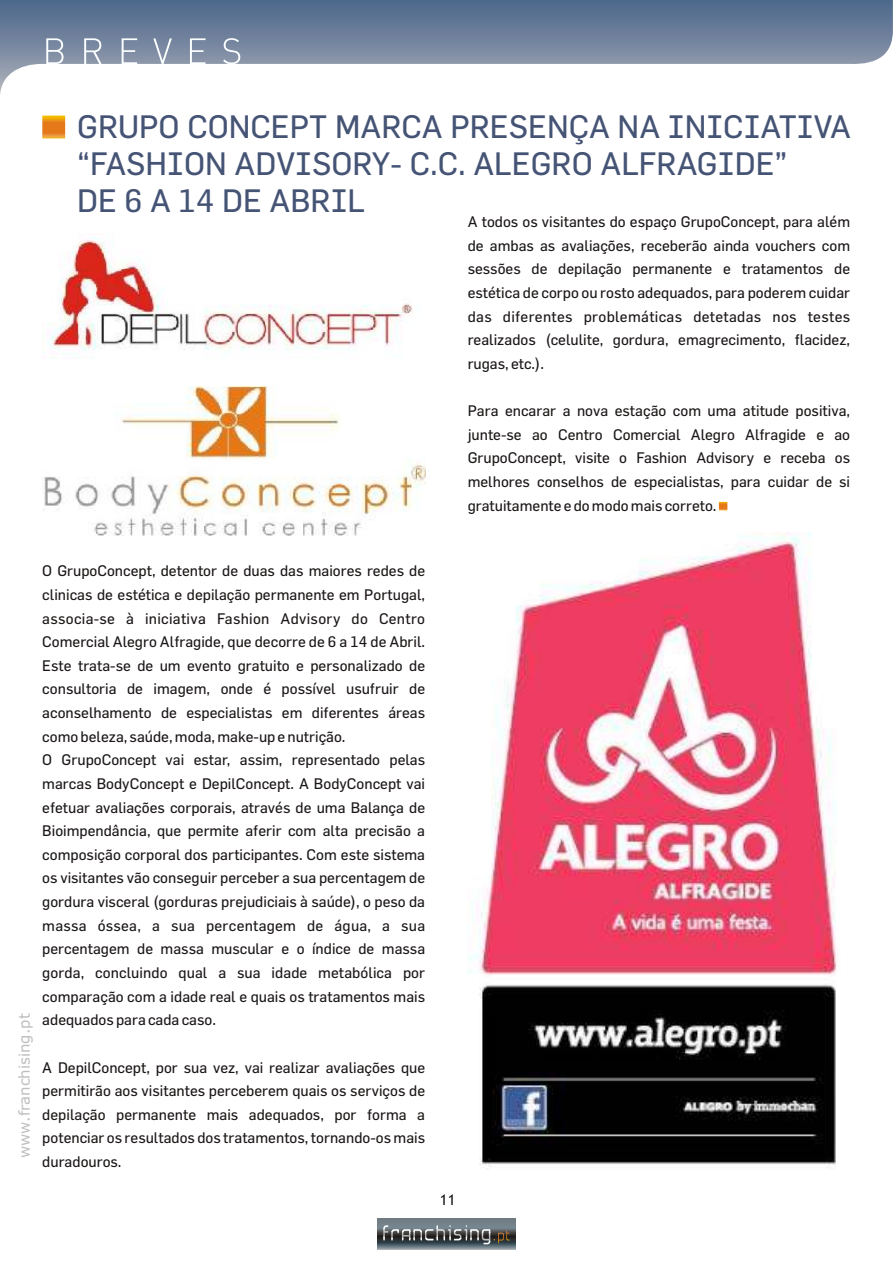
<style>
.page{position:relative;width:894px;height:1263px;background:#fff}
.page>*{position:absolute;margin:0;border:0;box-sizing:border-box;transform-origin:0 0}
.t1{font:31.8px/37px "Flama";color:#455475}
.t2{font:15px/23.7px "Flama";color:#1c1717;text-align:justify}
.t3{font:15px "Verdana";color:#bfbfc2}
.t4{font:15px "Trebuchet MS";color:#1c1717}
</style>
<div class="page">
<img style="left:0;top:0;width:893px;height:94px">
<img style="left:42px;top:116px;width:23px;height:22px">
<img style="left:377px;top:1219px;width:139px;height:31px">
<svg style="left:383px;top:1225px;width:127px;height:19px;background:#626769"></svg>
<svg style="left:46px;top:38px;width:194px;height:26px;background:#919db1"></svg>
<svg style="left:719px;top:502px;width:8px;height:8px"></svg>
<img style="left:468px;top:532px;width:369px;height:638px">
<img style="left:47px;top:237px;width:365px;height:122px">
<img style="left:42px;top:387px;width:383px;height:148px">
<h1 class="t1" style="left:77px;top:110px;width:775px">GRUPO CONCEPT MARCA PRESENÇA NA INICIATIVA “FASHION ADVISORY- C.C. ALEGRO ALFRAGIDE”<br>DE 6 A 14 DE ABRIL</h1>
<p class="t2" style="left:468px;top:211px;width:384px">A todos os visitantes do espaço GrupoConcept, para além de ambas as avaliações, receberão ainda vouchers com sessões de depilação permanente e tratamentos de estética de corpo ou rosto adequados, para poderem cuidar das diferentes problemáticas detetadas nos testes realizados (celulite, gordura, emagrecimento, flacidez, rugas, etc.).</p>
<p class="t2" style="left:468px;top:400px;width:384px">Para encarar a nova estação com uma atitude positiva, junte-se ao Centro Comercial Alegro Alfragide e ao GrupoConcept, visite o Fashion Advisory e receba os melhores conselhos de especialistas, para cuidar de si gratuitamente e do modo mais correto.</p>
<p class="t3" style="left:18px;top:1158px;width:146px;rotate:-90deg">www.franchising.pt</p>
<p class="t2" style="left:42px;top:560px;width:384px;text-align:left">O GrupoConcept, detentor de duas das maiores redes de clinicas de estética e depilação permanente em Portugal, associa-se à iniciativa Fashion Advisory do Centro Comercial Alegro Alfragide, que decorre de 6 a 14 de Abril.<br>Este trata-se de um evento gratuito e personalizado de consultoria de imagem, onde é possível usufruir de aconselhamento de especialistas em diferentes áreas como beleza, saúde, moda, make-up e nutrição.<br>O GrupoConcept vai estar, assim, representado pelas marcas BodyConcept e DepilConcept. A BodyConcept vai efetuar avaliações corporais, através de uma Balança de Bioimpendância, que permite aferir com alta precisão a composição corporal dos participantes. Com este sistema os visitantes vão conseguir perceber a sua percentagem de gordura visceral (gorduras prejudiciais à saúde), o peso da massa óssea, a sua percentagem de água, a sua percentagem de massa muscular e o índice de massa gorda, concluindo qual a sua idade metabólica por comparação com a idade real e quais os tratamentos mais adequados para cada caso.</p>
<p class="t2" style="left:42px;top:1056px;width:384px">A DepilConcept, por sua vez, vai realizar avaliações que permitirão aos visitantes perceberem quais os serviços de depilação permanente mais adequados, por forma a potenciar os resultados dos tratamentos, tornando-os mais duradouros.</p>
<p class="t4" style="left:440px;top:1194px;width:17px">11</p>
</div>
